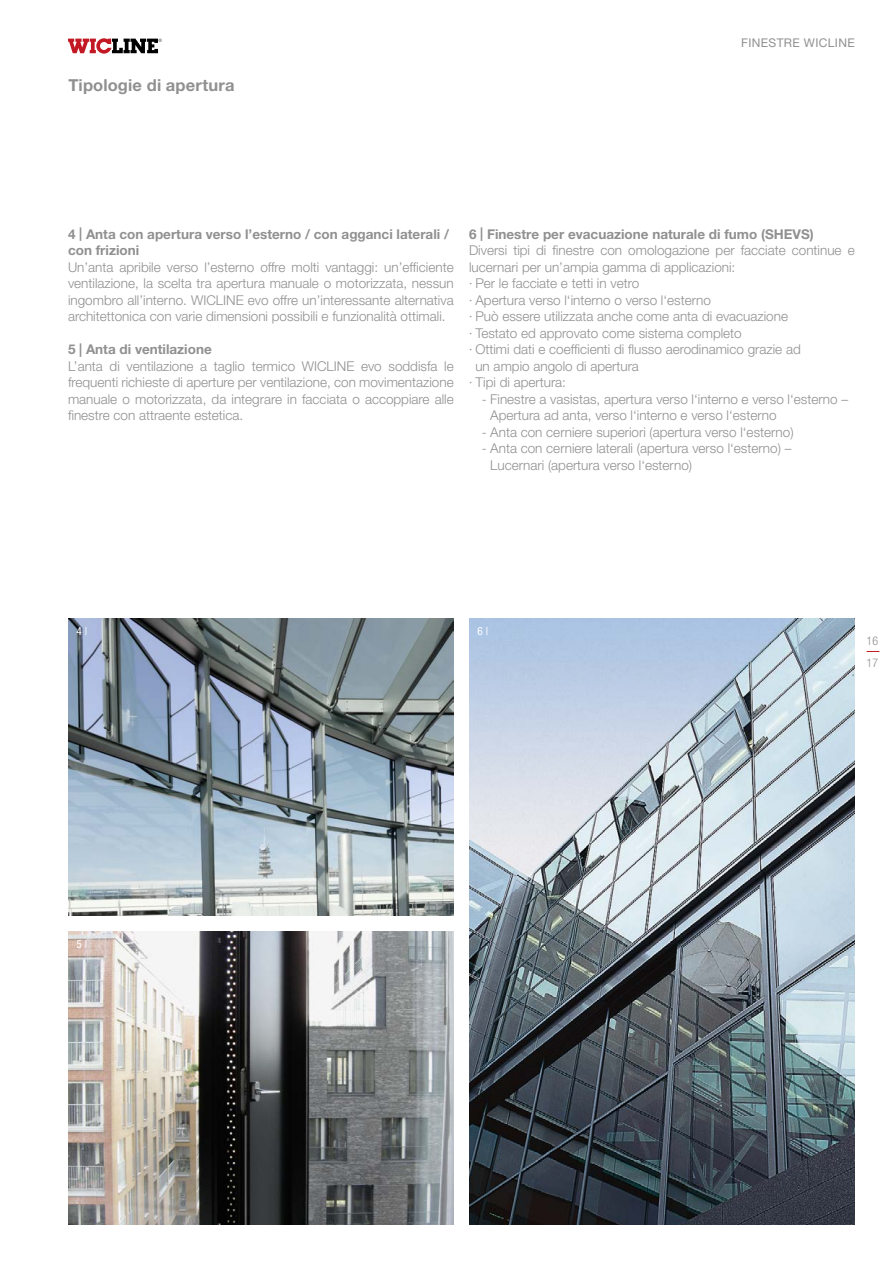
<style>
.page{position:relative;width:893px;height:1263px;background:#fff}
.page>*{position:absolute;margin:0;border:0;box-sizing:border-box;transform-origin:0 0}
.t1{font:700 16.5px "Helvetica Neue LT Pro";letter-spacing:.01em;color:#8f908f}
.t2{font:300 13.5px/16.5px "Helvetica Neue LT Pro";color:#8f908f;text-align:justify}
.t3{font:700 13.5px/16.5px "Helvetica Neue LT Pro";color:#8f908f}
.t4{font:12px "Helvetica Neue LT Pro";letter-spacing:.03em;color:#8f908f}
.t5{font:300 condensed 12px/22.8px "Helvetica Neue LT Pro";color:#8f908f}
.t6{font:condensed 11.25px "Helvetica Neue LT Pro";color:#fff}
.s1{font-stretch:condensed}
</style>
<div class="page">
<svg style="left:68px;top:38px;width:94px;height:16px"></svg>
<img style="left:469px;top:618px;width:386px;height:607px">
<img style="left:68px;top:932px;width:386px;height:293px">
<img style="left:68px;top:618px;width:386px;height:297px">
<svg style="left:867px;top:651px;width:12px;height:1px"></svg>
<p class="t1" style="left:68px;top:75px;width:168px">Tipologie di apertura</p>
<p class="t4" style="left:741px;top:35px;width:115px">FINESTRE WICLINE</p>
<p class="t3" style="left:68px;top:225px;width:383px">4 | Anta con apertura verso l’esterno / con agganci laterali / con frizioni</p>
<p class="t2" style="left:68px;top:258px;width:387px">Un’anta apribile verso l’esterno offre molti vantaggi: un’efficiente ventilazione, la scelta tra apertura manuale o motorizzata, nessun ingombro all’interno. WICLINE evo offre un’interessante alternativa architettonica con varie dimensioni possibili e funzionalità ottimali.</p>
<p class="t3" style="left:68px;top:341px;width:145px">5 | Anta di ventilazione</p>
<p class="t2" style="left:68px;top:357px;width:387px">L’anta di ventilazione a taglio termico WICLINE evo soddisfa le frequenti richieste di aperture per ventilazione, con movimentazione manuale o motorizzata, da integrare in facciata o accoppiare alle finestre con attraente estetica.</p>
<p class="t3" style="left:469px;top:225px;width:346px">6 | Finestre per evacuazione naturale di fumo (SHEVS)</p>
<p class="t2" style="left:469px;top:242px;width:387px">Diversi tipi di finestre con omologazione per facciate continue e</p>
<p class="t2" style="left:469px;top:258px;width:268px">lucernari per un’ampia gamma di applicazioni:</p>
<p class="t2" style="left:469px;top:275px;width:172px"><span class="s1">·</span> Per le facciate e tetti in vetro</p>
<p class="t2" style="left:469px;top:291px;width:243px"><span class="s1">·</span> Apertura verso l‘interno o verso l‘esterno</p>
<p class="t2" style="left:469px;top:308px;width:320px"><span class="s1">·</span> Può essere utilizzata anche come anta di evacuazione</p>
<p class="t2" style="left:469px;top:324px;width:274px"><span class="s1">·</span> Testato ed approvato come sistema completo</p>
<p class="t2" style="left:469px;top:341px;width:333px"><span class="s1">·</span> Ottimi dati e coefficienti di flusso aerodinamico grazie ad</p>
<p class="t2" style="left:475px;top:357px;width:165px">un ampio angolo di apertura</p>
<p class="t2" style="left:469px;top:374px;width:98px"><span class="s1">·</span> Tipi di apertura:</p>
<p class="t2" style="left:490px;top:390px;width:359px;text-indent:-9px">- Finestre a vasistas, apertura verso l‘interno e verso l‘esterno –<br>Apertura ad anta, verso l‘interno e verso l‘esterno</p>
<p class="t2" style="left:482px;top:423px;width:313px">- Anta con cerniere superiori (apertura verso l‘esterno)</p>
<p class="t2" style="left:490px;top:440px;width:303px;text-indent:-9px">- Anta con cerniere laterali (apertura verso l‘esterno) –<br>Lucernari (apertura verso l‘esterno)</p>
<p class="t6" style="left:77px;top:624px;width:12px">4 |</p>
<p class="t6" style="left:477px;top:624px;width:12px">6 |</p>
<p class="t5" style="left:867px;top:629px;width:13px">16<br>17</p>
<p class="t6" style="left:77px;top:938px;width:12px">5 |</p>
</div>
